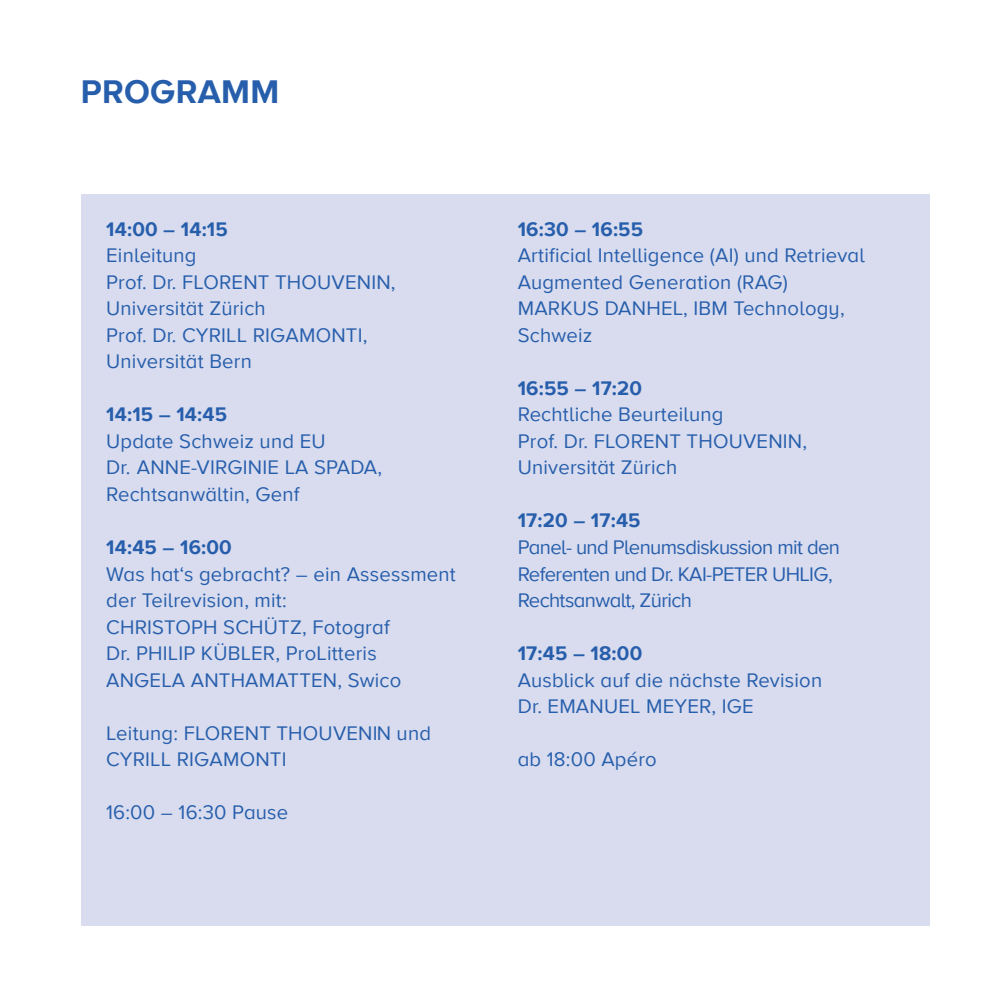
<style>
.page{position:relative;width:989px;height:1002px;background:#fff}
.page>*{position:absolute;margin:0;border:0;box-sizing:border-box;transform-origin:0 0}
.t1{font:700 33.75px "Proxima Nova A";letter-spacing:.01em;color:#275eac}
.t2{font:20.25px/26.6px "Proxima Nova A";letter-spacing:.01em;color:#275eac}
.t3{font:20.25px/26.6px "Proxima Nova A";letter-spacing:-.03em;color:#275eac}
.t4{font:700 20.25px "Proxima Nova A";letter-spacing:.01em;color:#275eac}
</style>
<div class="page">
<div style="left:81px;top:194px;width:848px;height:731px;background:#d8dcee"></div>
<p class="t1" style="left:81px;top:67px;width:200px">PROGRAMM</p>
<p class="t4" style="left:106px;top:214px;width:123px">14:00 – 14:15</p>
<p class="t2" style="left:106px;top:241px;width:92px">Einleitung</p>
<p class="t2" style="left:106px;top:268px;width:291px">Prof. Dr. FLORENT THOUVENIN,</p>
<p class="t2" style="left:106px;top:294px;width:161px">Universität Zürich</p>
<p class="t2" style="left:106px;top:321px;width:263px">Prof. Dr. CYRILL RIGAMONTI,<br>Universität Bern</p>
<p class="t4" style="left:106px;top:399px;width:122px">14:15 – 14:45</p>
<p class="t2" style="left:106px;top:427px;width:277px">Update Schweiz und EU<br>Dr. ANNE-VIRGINIE LA SPADA,<br>Rechtsanwältin, Genf</p>
<p class="t4" style="left:106px;top:532px;width:127px">14:45 – 16:00</p>
<p class="t2" style="left:106px;top:559px;width:351px">Was hat‘s gebracht? – ein Assessment der Teilrevision, mit:</p>
<p class="t2" style="left:106px;top:612px;width:285px">CHRISTOPH SCHÜTZ, Fotograf</p>
<p class="t2" style="left:106px;top:639px;width:272px">Dr. PHILIP KÜBLER, ProLitteris</p>
<p class="t2" style="left:106px;top:665px;width:297px">ANGELA ANTHAMATTEN, Swico</p>
<p class="t2" style="left:106px;top:718px;width:326px">Leitung: FLORENT THOUVENIN und<br>CYRILL RIGAMONTI</p>
<p class="t2" style="left:106px;top:798px;width:184px">16:00 – 16:30 Pause</p>
<p class="t4" style="left:518px;top:214px;width:127px">16:30 – 16:55</p>
<p class="t2" style="left:518px;top:241px;width:348px">Artificial Intelligence (AI) und Retrieval<br>Augmented Generation (RAG)</p>
<p class="t2" style="left:518px;top:294px;width:328px">MARKUS DANHEL, IBM Technology,<br>Schweiz</p>
<p class="t4" style="left:518px;top:373px;width:126px">16:55 – 17:20</p>
<p class="t2" style="left:518px;top:400px;width:207px">Rechtliche Beurteilung</p>
<p class="t2" style="left:518px;top:427px;width:291px">Prof. Dr. FLORENT THOUVENIN,</p>
<p class="t2" style="left:518px;top:453px;width:161px">Universität Zürich</p>
<p class="t4" style="left:518px;top:505px;width:124px">17:20 – 17:45</p>
<p class="t3" style="left:518px;top:533px;width:324px">Panel- und Plenumsdiskussion mit den<br>Referenten und Dr. KAI-PETER UHLIG,<br>Rechtsanwalt, Zürich</p>
<p class="t4" style="left:518px;top:638px;width:126px">17:45 – 18:00</p>
<p class="t2" style="left:518px;top:665px;width:306px">Ausblick auf die nächste Revision</p>
<p class="t2" style="left:518px;top:692px;width:237px">Dr. EMANUEL MEYER, IGE</p>
<p class="t2" style="left:518px;top:745px;width:141px">ab 18:00 Apéro</p>
</div>
